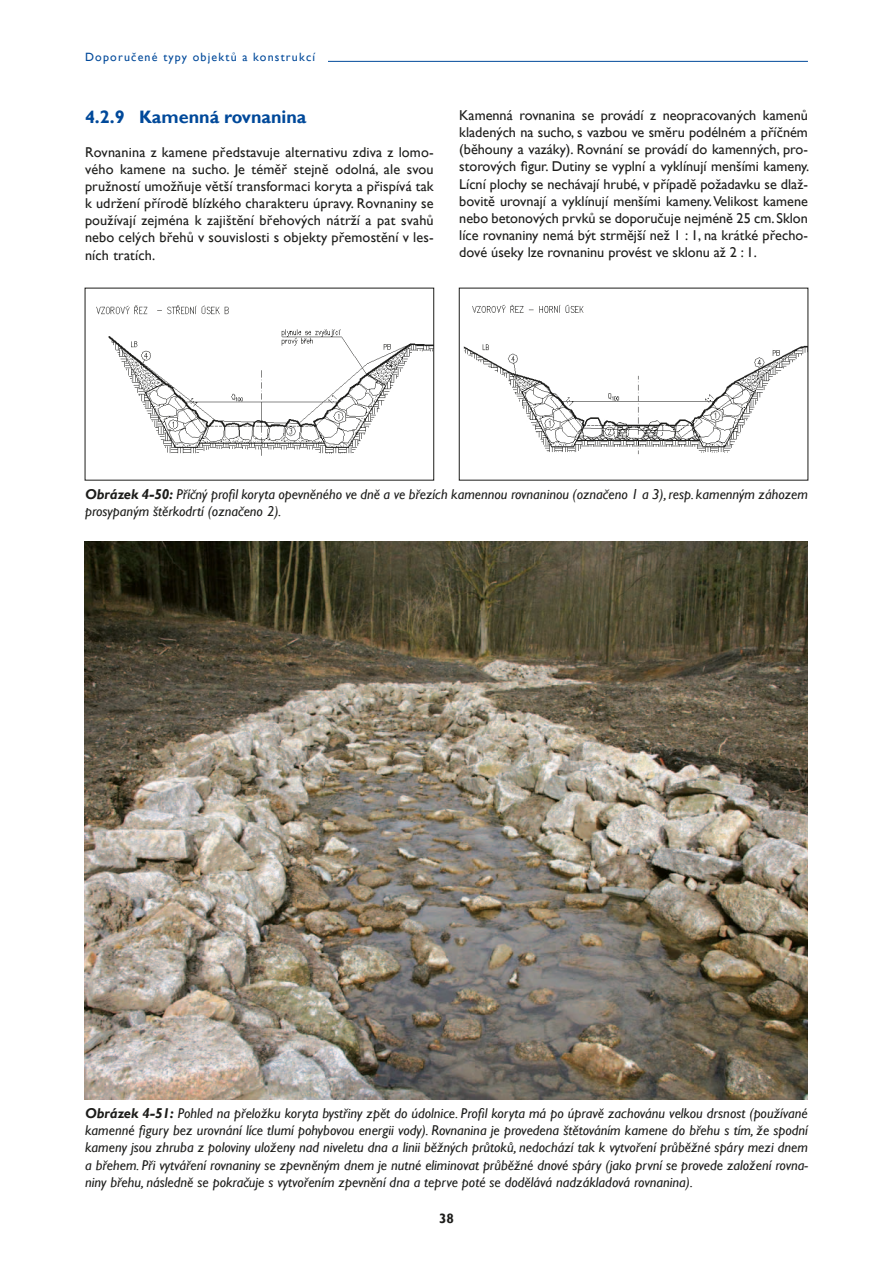
<style>
.page{position:relative;width:893px;height:1263px;background:#fff}
.page>*{position:absolute;margin:0;border:0;box-sizing:border-box;transform-origin:0 0}
.t1{font:700 18px "Gill Sans";color:#00499a}
.t2{font:14.25px/17.1px "Gill Sans";letter-spacing:.005em;color:#1d1d1b;text-align:justify}
.t3{font:italic 14.25px/17.1px "Gill Sans";color:#1d1d1b}
.t4{font:700 13.5px "Gill Sans";color:#1d1d1b}
.t5{font:12px "Gill Sans";letter-spacing:.1em;color:#00499a}
.s1{font-weight:700}
</style>
<div class="page">
<img style="left:96px;top:305px;width:336px;height:151px">
<img style="left:463px;top:304px;width:343px;height:151px">
<img style="left:85px;top:541px;width:723px;height:559px">
<hr style="left:85px;top:61px;width:723px;height:1px;background:#00499a">
<div style="left:85px;top:53px;width:243px;height:26px;background:#fff"></div>
<p class="t5" style="left:85px;top:50px;width:232px">Doporučené typy objektů a konstrukcí</p>
<p class="t1" style="left:85px;top:106px;width:223px">4.2.9 Kamenná rovnanina</p>
<p class="t2" style="left:85px;top:144px;width:350px">Rovnanina z kamene představuje alternativu zdiva z lomo&shy;vého kamene na sucho. Je téměř stejně odolná, ale svou pružností umožňuje větší transformaci koryta a přispívá tak k udržení přírodě blízkého charakteru úpravy. Rovnaniny se používají zejména k zajištění břehových nátrží a pat svahů nebo celých břehů v souvislosti s objekty přemostění v les&shy;ních tratích.</p>
<p class="t2" style="left:459px;top:107px;width:352px">Kamenná rovnanina se provádí z neopracovaných kamenů kladených na sucho, s vazbou ve směru podélném a příčném (běhouny a vazáky). Rovnání se provádí do kamenných, pro&shy;storových figur. Dutiny se vyplní a vyklínují menšími kameny.<br>Lícní plochy se nechávají hrubé, v případě požadavku se dlaž&shy;bovitě urovnají a vyklínují menšími kameny. Velikost kamene nebo betonových prvků se doporučuje nejméně 25 cm. Sklon líce rovnaniny nemá být strmější než 1 : 1, na krátké přecho&shy;dové úseky lze rovnaninu provést ve sklonu až 2 : 1.</p>
<p class="t3" style="left:85px;top:486px;width:724px"><span class="s1">Obrázek 4-50:</span> Příčný profil koryta opevněného ve dně a ve březích kamennou rovnaninou (označeno 1 a 3), resp. kamenným záhozem prosypaným štěrkodrtí (označeno 2).</p>
<p class="t3" style="left:85px;top:1105px;width:724px;text-align:justify"><span class="s1">Obrázek 4-51:</span> Pohled na přeložku koryta bystřiny zpět do údolnice. Profil koryta má po úpravě zachovánu velkou drsnost (používané kamenné figury bez urovnání líce tlumí pohybovou energii vody). Rovnanina je provedena štětováním kamene do břehu s tím, že spodní kameny jsou zhruba z poloviny uloženy nad niveletu dna a linii běžných průtoků, nedochází tak k vytvoření průběžné spáry mezi dnem a břehem. Při vytváření rovnaniny se zpevněným dnem je nutné eliminovat průběžné dnové spáry (jako první se provede založení rovna&shy;niny břehu, následně se pokračuje s vytvořením zpevnění dna a teprve poté se dodělává nadzákladová rovnanina).</p>
<p class="t4" style="left:439px;top:1210px;width:16px">38</p>
</div>
